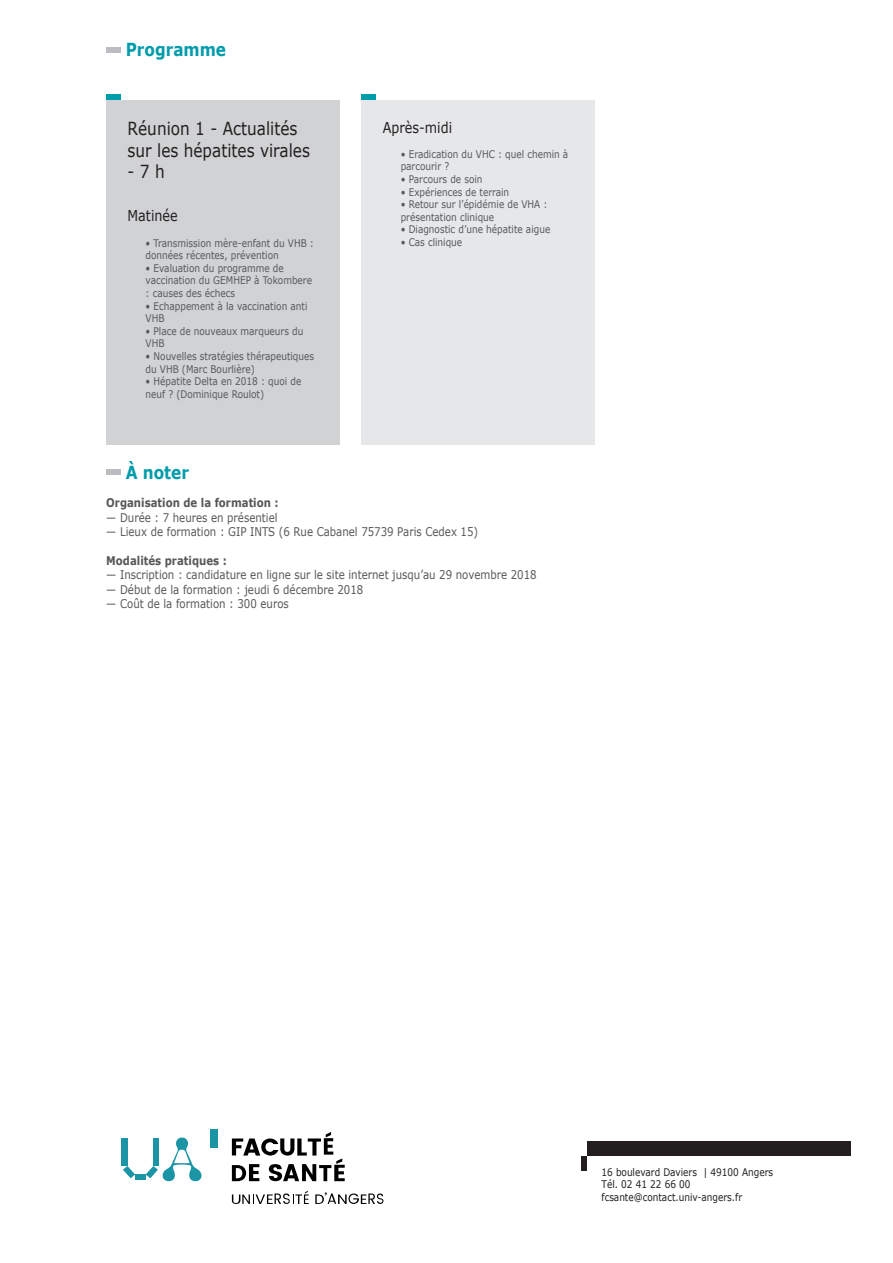
<style>
.page{position:relative;width:893px;height:1263px;background:#fff}
.page>*{position:absolute;margin:0;border:0;box-sizing:border-box;transform-origin:0 0}
.t1{font:18px/21.6px "Verdana";color:#231f20;scale:.85 1}
.t2{font:700 18px "Verdana";color:#009cac;scale:.85 1}
.t3{font:15px "Verdana";color:#231f20;scale:.85 1}
.t4{font:12px "Verdana";color:#57585a;scale:.85 1}
.t5{font:700 12px "Verdana";color:#57585a;scale:.85 1}
.t6{font:10.5px/12.6px "Verdana";color:#57585a;scale:.85 1}
.t7{font:10.5px/12.6px "Verdana";color:#231f20;scale:.85 1}
</style>
<div class="page">
<div style="left:581px;top:1156px;width:6px;height:14px;background:#231f20"></div>
<div style="left:587px;top:1142px;width:263px;height:14px;background:#231f20"></div>
<div style="left:106px;top:47px;width:14px;height:6px;background:#bcbdc0"></div>
<div style="left:106px;top:469px;width:14px;height:6px;background:#bcbdc0"></div>
<div style="left:135px;top:1174px;width:11px;height:6px;background:#1b94a6"></div>
<svg style="left:123px;top:1166px;width:12px;height:12px"></svg>
<div style="left:121px;top:1138px;width:7px;height:28px;background:#1b94a6"></div>
<svg style="left:146px;top:1137px;width:56px;height:44px"></svg>
<div style="left:153px;top:1138px;width:6px;height:28px;background:#1b94a6"></div>
<div style="left:210px;top:1129px;width:8px;height:18px;background:#1b94a6"></div>
<svg style="left:232px;top:1191px;width:77px;height:13px"></svg>
<svg style="left:315px;top:1192px;width:69px;height:12px"></svg>
<svg style="left:232px;top:1132px;width:113px;height:49px"></svg>
<div style="left:106px;top:100px;width:234px;height:345px;background:#d1d2d4"></div>
<div style="left:106px;top:94px;width:14px;height:6px;background:#009cac"></div>
<div style="left:361px;top:100px;width:234px;height:345px;background:#e6e7e9"></div>
<div style="left:361px;top:94px;width:15px;height:6px;background:#009cac"></div>
<h1 class="t2" style="left:126px;top:37px;width:120px">Programme</h1>
<h1 class="t1" style="left:128px;top:117px;width:216px">Réunion 1 - Actualités sur les hépatites virales</h1>
<h1 class="t1" style="left:128px;top:161px;width:45px">- 7 h</h1>
<h2 class="t3" style="left:128px;top:206px;width:61px">Matinée</h2>
<p class="t6" style="left:146px;top:236px;width:200px">• Transmission mère-enfant du VHB : données récentes, prévention</p>
<p class="t6" style="left:146px;top:262px;width:197px">• Evaluation du programme de vaccination du GEMHEP à Tokombere : causes des échecs</p>
<p class="t6" style="left:146px;top:299px;width:192px">• Echappement à la vaccination anti<br>VHB</p>
<p class="t6" style="left:146px;top:325px;width:187px">• Place de nouveaux marqueurs du<br>VHB</p>
<p class="t6" style="left:146px;top:350px;width:200px">• Nouvelles stratégies thérapeutiques du VHB (Marc Bourlière)</p>
<p class="t6" style="left:146px;top:375px;width:185px">• Hépatite Delta en 2018 : quoi de neuf ? (Dominique Roulot)</p>
<h2 class="t3" style="left:383px;top:117px;width:83px">Après-midi</h2>
<p class="t6" style="left:401px;top:148px;width:199px">• Eradication du VHC : quel chemin à parcourir ?</p>
<p class="t6" style="left:401px;top:173px;width:98px">• Parcours de soin</p>
<p class="t6" style="left:401px;top:185px;width:129px">• Expériences de terrain</p>
<p class="t6" style="left:401px;top:198px;width:174px">• Retour sur l’épidémie de VHA : présentation clinique</p>
<p class="t6" style="left:401px;top:223px;width:178px">• Diagnostic d’une hépatite aigue</p>
<p class="t6" style="left:401px;top:236px;width:74px">• Cas clinique</p>
<h1 class="t2" style="left:126px;top:459px;width:76px">À noter</h1>
<p class="t5" style="left:106px;top:494px;width:204px">Organisation de la formation :</p>
<p class="t4" style="left:106px;top:509px;width:203px">— Durée : 7 heures en présentiel</p>
<p class="t4" style="left:106px;top:523px;width:439px">— Lieux de formation : GIP INTS (6 Rue Cabanel 75739 Paris Cedex 15)</p>
<p class="t5" style="left:106px;top:552px;width:143px">Modalités pratiques :</p>
<p class="t4" style="left:106px;top:567px;width:508px">— Inscription : candidature en ligne sur le site internet jusqu’au 29 novembre 2018</p>
<p class="t4" style="left:106px;top:581px;width:304px">— Début de la formation : jeudi 6 décembre 2018</p>
<p class="t4" style="left:106px;top:595px;width:216px">— Coût de la formation : 300 euros</p>
<p class="t7" style="left:601px;top:1165px;width:203px">16 boulevard Daviers | 49100 Angers<br>Tél. 02 41 22 66 00 fcsante@contact.univ-angers.fr</p>
</div>
